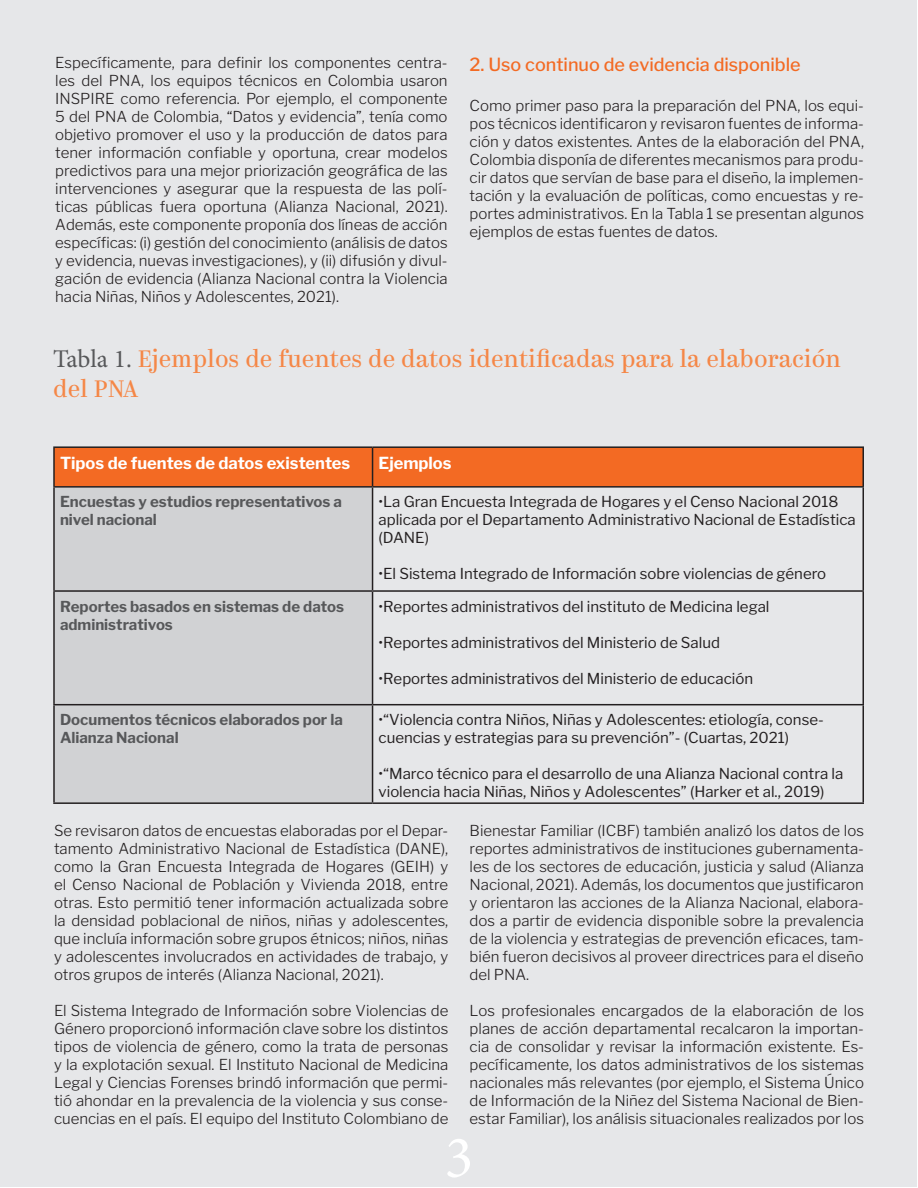
<style>
.page{position:relative;width:918px;height:1188px;background:#fff}
.page>*{position:absolute;margin:0;border:0;box-sizing:border-box;transform-origin:0 0}
.t1{font:60px "Minion Pro";color:#fff}
.t2{font:24px/30px "Kazimir";color:#f58747}
.t3{font:500 18px "Libre Franklin";color:#f36a23}
.t4{font:700 16.5px "Libre Franklin";color:#fff}
.t5{font:300 15px/18px "Libre Franklin";color:#231f20;text-align:justify}
.t6{font:15px/18px "Libre Franklin";color:#231f20}
.t7{font:700 15px/18px "Libre Franklin";color:#57585a}
.s1{font-family:"Minion Pro";font-size:25.5px;color:#57585a}
</style>
<div class="page">
<div style="left:1px;top:1px;width:916px;height:1186px;background:#e6e7e9"></div>
<div style="left:55px;top:448px;width:807px;height:38px;background:#f36a23"></div>
<div style="left:55px;top:488px;width:317px;height:314px;background:#d1d2d4"></div>
<hr style="left:53px;top:446px;width:320px;height:2px;background:#231f20">
<hr style="left:53px;top:448px;width:2px;height:38px;background:#231f20">
<hr style="left:373px;top:446px;width:491px;height:2px;background:#231f20">
<hr style="left:372px;top:448px;width:1px;height:38px;background:#231f20">
<hr style="left:862px;top:448px;width:2px;height:38px;background:#231f20">
<hr style="left:53px;top:486px;width:320px;height:2px;background:#231f20">
<hr style="left:53px;top:488px;width:2px;height:102px;background:#231f20">
<hr style="left:373px;top:486px;width:491px;height:2px;background:#231f20">
<hr style="left:372px;top:488px;width:1px;height:102px;background:#231f20">
<hr style="left:862px;top:488px;width:2px;height:102px;background:#231f20">
<hr style="left:53px;top:590px;width:320px;height:2px;background:#231f20">
<hr style="left:53px;top:592px;width:2px;height:112px;background:#231f20">
<hr style="left:373px;top:590px;width:491px;height:2px;background:#231f20">
<hr style="left:372px;top:592px;width:1px;height:112px;background:#231f20">
<hr style="left:862px;top:592px;width:2px;height:112px;background:#231f20">
<hr style="left:53px;top:704px;width:320px;height:1px;background:#231f20">
<hr style="left:53px;top:705px;width:2px;height:97px;background:#231f20">
<hr style="left:373px;top:704px;width:491px;height:1px;background:#231f20">
<hr style="left:372px;top:705px;width:1px;height:97px;background:#231f20">
<hr style="left:862px;top:705px;width:2px;height:97px;background:#231f20">
<hr style="left:53px;top:802px;width:320px;height:2px;background:#231f20">
<hr style="left:373px;top:802px;width:491px;height:2px;background:#231f20">
<p class="t5" style="left:55px;top:53px;width:394px">Específicamente, para definir los componentes centra&shy;les del PNA, los equipos técnicos en Colombia usaron INSPIRE como referencia. Por ejemplo, el componente 5 del PNA de Colombia, “Datos y evidencia”, tenía como objetivo promover el uso y la producción de datos para tener información confiable y oportuna, crear modelos predictivos para una mejor priorización geográfica de las intervenciones y asegurar que la respuesta de las polí&shy;ticas públicas fuera oportuna (Alianza Nacional, 2021).<br>Además, este componente proponía dos líneas de acción específicas: (i) gestión del conocimiento (análisis de datos y evidencia, nuevas investigaciones), y (ii) difusión y divul&shy;gación de evidencia (Alianza Nacional contra la Violencia hacia Niñas, Niños y Adolescentes, 2021).</p>
<p class="t3" style="left:470px;top:54px;width:333px">2. Uso continuo de evidencia disponible</p>
<p class="t5" style="left:470px;top:97px;width:396px">Como primer paso para la preparación del PNA, los equi&shy;pos técnicos identificaron y revisaron fuentes de informa&shy;ción y datos existentes. Antes de la elaboración del PNA, Colombia disponía de diferentes mecanismos para produ&shy;cir datos que servían de base para el diseño, la implemen&shy;tación y la evaluación de políticas, como encuestas y re&shy;portes administrativos. En la Tabla 1 se presentan algunos ejemplos de estas fuentes de datos.</p>
<p class="t2" style="left:53px;top:345px;width:789px"><span class="s1">Tabla 1.</span> Ejemplos de fuentes de datos identificadas para la elaboración del PNA</p>
<p class="t4" style="left:60px;top:453px;width:292px">Tipos de fuentes de datos existentes</p>
<p class="t4" style="left:379px;top:453px;width:75px">Ejemplos</p>
<p class="t7" style="left:60px;top:493px;width:284px">Encuestas y estudios representativos a nivel nacional</p>
<p class="t6" style="left:379px;top:493px;width:479px">•La Gran Encuesta Integrada de Hogares y el Censo Nacional 2018 aplicada por el Departamento Administrativo Nacional de Estadística (DANE)</p>
<p class="t6" style="left:379px;top:565px;width:449px">•El Sistema Integrado de Información sobre violencias de género</p>
<p class="t7" style="left:60px;top:597px;width:286px">Reportes basados en sistemas de datos administrativos</p>
<p class="t6" style="left:379px;top:597px;width:392px">•Reportes administrativos del instituto de Medicina legal</p>
<p class="t6" style="left:379px;top:633px;width:343px">•Reportes administrativos del Ministerio de Salud</p>
<p class="t6" style="left:379px;top:669px;width:376px">•Reportes administrativos del Ministerio de educación</p>
<p class="t7" style="left:60px;top:711px;width:284px">Documentos técnicos elaborados por la<br>Alianza Nacional</p>
<p class="t6" style="left:379px;top:711px;width:447px">•“Violencia contra Niños, Niñas y Adolescentes: etiología, conse&shy;cuencias y estrategias para su prevención”- (Cuartas, 2021)</p>
<p class="t6" style="left:379px;top:765px;width:466px">•“Marco técnico para el desarrollo de una Alianza Nacional contra la violencia hacia Niñas, Niños y Adolescentes” (Harker et al., 2019)</p>
<p class="t5" style="left:54px;top:822px;width:396px">Se revisaron datos de encuestas elaboradas por el Depar&shy;tamento Administrativo Nacional de Estadística (DANE), como la Gran Encuesta Integrada de Hogares (GEIH) y el Censo Nacional de Población y Vivienda 2018, entre otras. Esto permitió tener información actualizada sobre la densidad poblacional de niños, niñas y adolescentes, que incluía información sobre grupos étnicos; niños, niñas y adolescentes involucrados en actividades de trabajo, y otros grupos de interés (Alianza Nacional, 2021).</p>
<p class="t5" style="left:54px;top:1002px;width:396px">El Sistema Integrado de Información sobre Violencias de Género proporcionó información clave sobre los distintos tipos de violencia de género, como la trata de personas y la explotación sexual. El Instituto Nacional de Medicina Legal y Ciencias Forenses brindó información que permi&shy;tió ahondar en la prevalencia de la violencia y sus conse&shy;cuencias en el país. El equipo del Instituto Colombiano de</p>
<p class="t5" style="left:470px;top:822px;width:396px">Bienestar Familiar (ICBF) también analizó los datos de los reportes administrativos de instituciones gubernamenta&shy;les de los sectores de educación, justicia y salud (Alianza Nacional, 2021). Además, los documentos que justificaron y orientaron las acciones de la Alianza Nacional, elabora&shy;dos a partir de evidencia disponible sobre la prevalencia de la violencia y estrategias de prevención eficaces, tam&shy;bién fueron decisivos al proveer directrices para el diseño del PNA.</p>
<p class="t5" style="left:470px;top:1002px;width:396px">Los profesionales encargados de la elaboración de los planes de acción departamental recalcaron la importan&shy;cia de consolidar y revisar la información existente. Es&shy;pecíficamente, los datos administrativos de los sistemas nacionales más relevantes (por ejemplo, el Sistema Único de Información de la Niñez del Sistema Nacional de Bien&shy;estar Familiar), los análisis situacionales realizados por los</p>
<h1 class="t1" style="left:445px;top:1118px;width:30px">3</h1>
</div>
